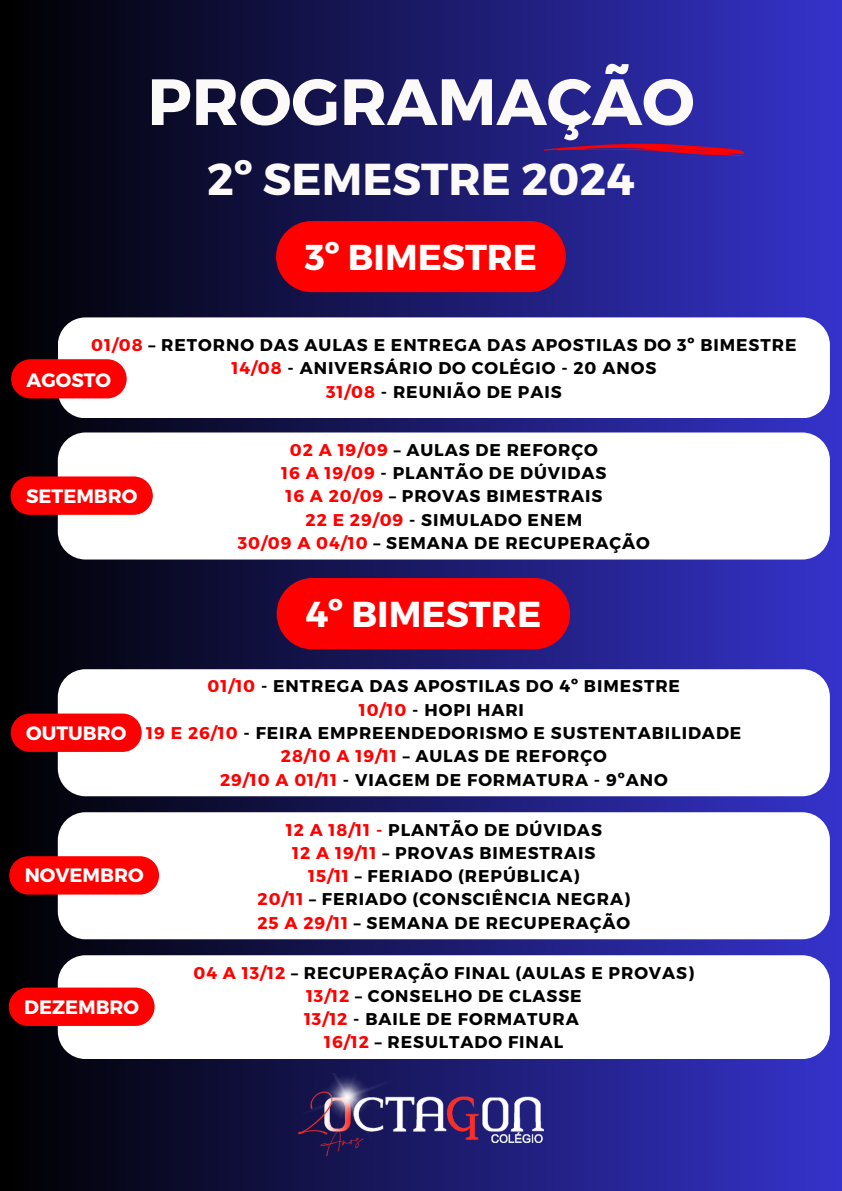
<style>
.page{position:relative;width:842px;height:1191px;background:#fff}
.page>*{position:absolute;margin:0;border:0;box-sizing:border-box;transform-origin:0 0}
.t1{font:700 65.2px "Montserrat";color:#fcfaf9}
.t2{font:700 44.7px "Montserrat";color:#fcfaf9}
.t3{font:700 36px "Montserrat";color:#fff}
.t4{font:700 35.9px "Montserrat";color:#fff}
.t5{font:700 19.3px "Montserrat";color:#fff}
.t6{font:700 17px "Montserrat";letter-spacing:.055em;color:#000}
.s1{color:#f00}
</style>
<div class="page">
<div style="left:0;top:0;width:842px;height:1190px;background:linear-gradient(to right,#010101,#3634cc)"></div>
<div style="left:58px;top:317px;width:772px;height:101px;background:#fff;border-radius:28px"></div>
<div style="left:58px;top:669px;width:772px;height:127px;background:#fff;border-radius:28px"></div>
<div style="left:58px;top:432px;width:772px;height:127px;background:#fff;border-radius:28px"></div>
<div style="left:58px;top:812px;width:772px;height:127px;background:#fff;border-radius:28px"></div>
<div style="left:58px;top:955px;width:772px;height:103px;background:#fff;border-radius:28px"></div>
<svg style="left:544px;top:144px;width:200px;height:12px;background:#831556"></svg>
<img style="left:298px;top:1073px;width:246px;height:101px">
<div style="left:11px;top:713px;width:131px;height:38px;background:#fa0000;border-radius:19px"></div>
<svg style="left:11px;top:359px;width:116px;height:39px;background:#f50a0a"></svg>
<div style="left:11px;top:476px;width:142px;height:39px;background:#f00;border-radius:19px"></div>
<div style="left:9px;top:987px;width:146px;height:38px;background:#f00;border-radius:19px"></div>
<div style="left:9px;top:856px;width:150px;height:38px;background:#f00;border-radius:19px"></div>
<div style="left:276px;top:221px;width:290px;height:71px;background:#f00"></div>
<div style="left:277px;top:578px;width:293px;height:71px;background:#f00"></div>
<p class="t1" style="left:147px;top:59px;width:549px">PROGRAMAÇÃO</p>
<p class="t2" style="left:207px;top:149px;width:429px">2º SEMESTRE 2024</p>
<p class="t4" style="left:305px;top:234px;width:234px">3º BIMESTRE</p>
<h1 class="t6" style="left:91px;top:334px;width:707px"><span class="s1">01/08</span> – RETORNO DAS AULAS E ENTREGA DAS APOSTILAS DO 3º BIMESTRE</h1>
<p class="t6" style="left:231px;top:357px;width:426px"><span class="s1">14/08</span> - ANIVERSÁRIO DO COLÉGIO - 20 ANOS</p>
<h2 class="t6" style="left:326px;top:380px;width:237px"><span class="s1">31/08</span> - REUNIÃO DE PAIS</h2>
<h4 class="t5" style="left:27px;top:367px;width:86px">AGOSTO</h4>
<p class="t5" style="left:26px;top:483px;width:113px">SETEMBRO</p>
<p class="t6" style="left:290px;top:438px;width:309px"><span class="s1">02 A 19/09</span> – AULAS DE REFORÇO</p>
<p class="t6" style="left:281px;top:462px;width:327px"><span class="s1">16 A 19/09</span> - PLANTÃO DE DÚVIDAS</p>
<p class="t6" style="left:285px;top:485px;width:318px"><span class="s1">16 A 20/09</span> – PROVAS BIMESTRAIS</p>
<p class="t6" style="left:306px;top:508px;width:278px"><span class="s1">22 E 29/09</span> - SIMULADO ENEM</p>
<p class="t6" style="left:238px;top:531px;width:414px"><span class="s1">30/09 A 04/10</span> – SEMANA DE RECUPERAÇÃO</p>
<h4 class="t3" style="left:305px;top:590px;width:237px">4º BIMESTRE</h4>
<p class="t5" style="left:26px;top:720px;width:102px">OUTUBRO</p>
<h3 class="t6" style="left:208px;top:675px;width:474px"><span class="s1">01/10</span> - ENTREGA DAS APOSTILAS DO 4º BIMESTRE</h3>
<p class="t6" style="left:359px;top:698px;width:167px"><span class="s1">10/10</span> - HOPI HARI</p>
<p class="t6" style="left:146px;top:721px;width:597px"><span class="s1">19 E 26/10</span> - FEIRA EMPREENDEDORISMO E SUSTENTABILIDADE</p>
<p class="t6" style="left:281px;top:745px;width:327px"><span class="s1">28/10 A 19/11</span> – AULAS DE REFORÇO</p>
<h4 class="t6" style="left:220px;top:768px;width:449px"><span class="s1">29/10 A 01/11</span> - VIAGEM DE FORMATURA - 9ºANO</h4>
<p class="t5" style="left:25px;top:862px;width:120px">NOVEMBRO</p>
<p class="t5" style="left:24px;top:994px;width:116px">DEZEMBRO</p>
<h4 class="t6" style="left:286px;top:818px;width:318px"><span class="s1">12 A 18/11 -</span> PLANTÃO DE DÚVIDAS</h4>
<h3 class="t6" style="left:292px;top:841px;width:305px"><span class="s1">12 A 19/11</span> – PROVAS BIMESTRAIS</h3>
<p class="t6" style="left:308px;top:864px;width:273px"><span class="s1">15/11</span> – FERIADO (REPÚBLICA)</p>
<p class="t6" style="left:258px;top:888px;width:374px"><span class="s1">20/11</span> – FERIADO (CONSCIÊNCIA NEGRA)</p>
<p class="t6" style="left:257px;top:911px;width:374px"><span class="s1">25 A 29/11</span> – SEMANA DE RECUPERAÇÃO</p>
<p class="t6" style="left:193px;top:961px;width:502px"><span class="s1">04 A 13/12</span> – RECUPERAÇÃO FINAL (AULAS E PROVAS)</p>
<p class="t6" style="left:306px;top:984px;width:277px"><span class="s1">13/12</span> – CONSELHO DE CLASSE</p>
<h4 class="t6" style="left:304px;top:1007px;width:276px"><span class="s1">13/12</span> - BAILE DE FORMATURA</h4>
<p class="t6" style="left:324px;top:1031px;width:241px"><span class="s1">16/12</span> – RESULTADO FINAL</p>
</div>
